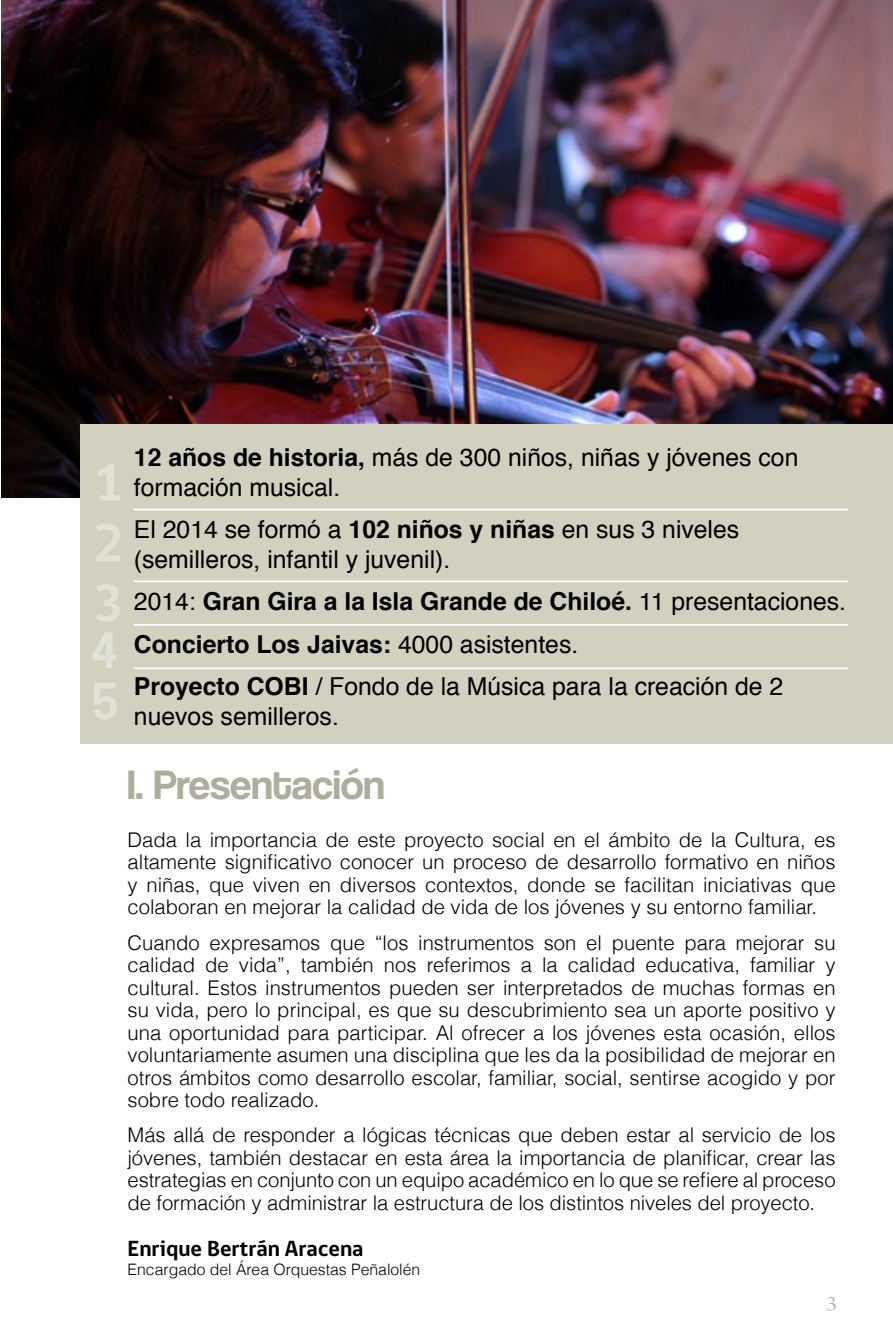
<style>
.page{position:relative;width:893px;height:1340px;background:#fff}
.page>*{position:absolute;margin:0;border:0;box-sizing:border-box;transform-origin:0 0}
.t1{font:42.75px "Coolvetica Rg";color:#aead9e}
.t2{font:24.75px/29.7px "Helvetica";color:#000}
.t3{font:700 22.5px "gob CL";color:#000}
.t4{font:21.82px "Arno Pro Light Display";color:#aead9e;scale:1.14 1}
.t5{font:300 20.25px/22.5px "Helvetica";color:#000;text-align:justify}
.t6{font:300 15.75px "Helvetica";color:#000}
.s1{font-weight:700}
</style>
<div class="page">
<img style="left:1px;top:0;width:892px;height:497px">
<div style="left:81px;top:424px;width:812px;height:320px;background:#d2d1c0"></div>
<svg style="left:97px;top:464px;width:23px;height:37px"></svg>
<svg style="left:96px;top:524px;width:24px;height:37px"></svg>
<svg style="left:96px;top:584px;width:24px;height:38px"></svg>
<hr style="left:134px;top:508px;width:714px;height:2px;background:#fff">
<hr style="left:134px;top:580px;width:714px;height:2px;background:#fff">
<hr style="left:134px;top:624px;width:714px;height:1px;background:#fff">
<hr style="left:134px;top:667px;width:714px;height:2px;background:#fff">
<svg style="left:94px;top:683px;width:23px;height:36px"></svg>
<svg style="left:92px;top:632px;width:24px;height:36px"></svg>
<p class="t2" style="left:134px;top:443px;width:666px"><span class="s1">12 años de historia,</span> más de 300 niños, niñas y jóvenes con formación musical.</p>
<p class="t2" style="left:134px;top:515px;width:607px">El 2014 se formó a <span class="s1">102 niños y niñas</span> en sus 3 niveles (semilleros, infantil y juvenil).</p>
<p class="t2" style="left:134px;top:581px;width:714px;line-height:42.5px">2014: <span class="s1">Gran Gira a la Isla Grande de Chiloé.</span> 11 presentaciones.<br><span class="s1">Concierto Los Jaivas:</span> 4000 asistentes.<br><span class="s1">Proyecto COBI</span> / Fondo de la Música para la creación de 2</p>
<p class="t2" style="left:134px;top:702px;width:206px">nuevos semilleros.</p>
<h1 class="t1" style="left:128px;top:759px;width:259px">I. Presentación</h1>
<p class="t5" style="left:128px;top:827px;width:709px">Dada la importancia de este proyecto social en el ámbito de la Cultura, es altamente significativo conocer un proceso de desarrollo formativo en niños y niñas, que viven en diversos contextos, donde se facilitan iniciativas que colaboran en mejorar la calidad de vida de los jóvenes y su entorno familiar.</p>
<p class="t5" style="left:128px;top:930px;width:709px">Cuando expresamos que “los instrumentos son el puente para mejorar su calidad de vida”, también nos referimos a la calidad educativa, familiar y cultural. Estos instrumentos pueden ser interpretados de muchas formas en su vida, pero lo principal, es que su descubrimiento sea un aporte positivo y una oportunidad para participar. Al ofrecer a los jóvenes esta ocasión, ellos voluntariamente asumen una disciplina que les da la posibilidad de mejorar en otros ámbitos como desarrollo escolar, familiar, social, sentirse acogido y por sobre todo realizado.</p>
<p class="t5" style="left:128px;top:1122px;width:709px">Más allá de responder a lógicas técnicas que deben estar al servicio de los jóvenes, también destacar en esta área la importancia de planificar, crear las estrategias en conjunto con un equipo académico en lo que se refiere al proceso de formación y administrar la estructura de los distintos niveles del proyecto.</p>
<p class="t3" style="left:128px;top:1233px;width:238px">Enrique Bertrán Aracena</p>
<p class="t6" style="left:128px;top:1256px;width:294px">Encargado del Área Orquestas Peñalolén</p>
<p class="t4" style="left:826px;top:1291px;width:11px">3</p>
</div>
